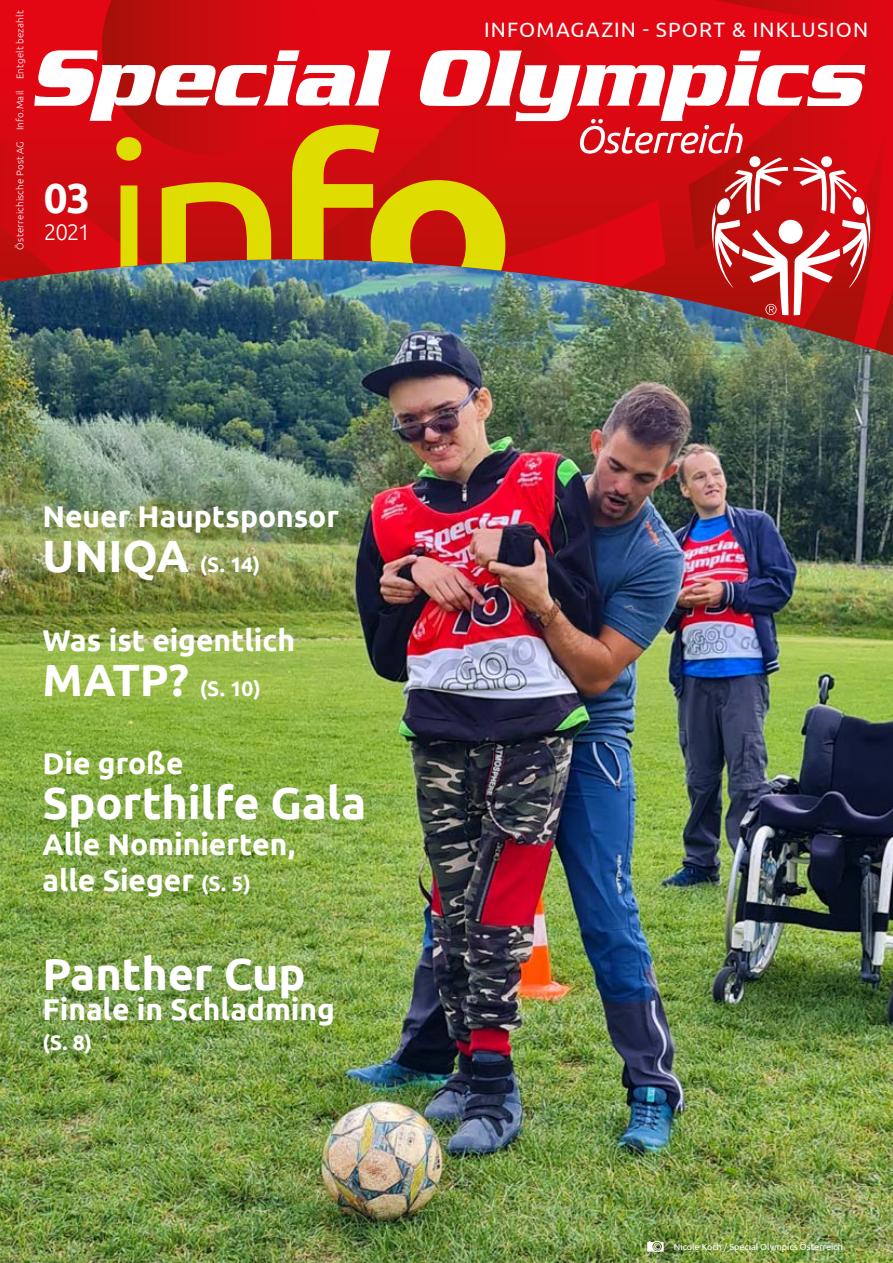
<style>
.page{position:relative;width:893px;height:1263px;background:#fff}
.page>*{position:absolute;margin:0;border:0;box-sizing:border-box;transform-origin:0 0}
.t1{font:700 45px "Ubuntu";letter-spacing:-.005em;color:#fff}
.t2{font:700 42px "Ubuntu";color:#fff}
.t3{font:700 30px/36px "Ubuntu";color:#fff}
.t4{font:300 22.5px "Ubuntu";color:#fff}
.t5{font:700 21px "Ubuntu";color:#fff}
.t6{font:20.7px "Ubuntu";letter-spacing:.055em;color:#fff}
.t7{font:300 9.75px "Ubuntu";letter-spacing:.02em;color:#fff}
.t8{font:9px "Ubuntu";color:#fff}
.s1{font-size:45px}
.s2{font-size:21px}
</style>
<div class="page">
<img style="left:0;top:355px;width:893px;height:908px">
<img style="left:0;top:315px;width:893px;height:40px">
<svg style="left:689px;top:0;width:204px;height:349px;background:#ad3032"></svg>
<svg style="left:647px;top:1241px;width:17px;height:11px"></svg>
<svg style="left:0;top:0;width:873px;height:315px;background:#c8433a"></svg>
<p class="t7" style="left:14px;top:249px;width:240px;rotate:-90deg">Österreichische Post AG Info.Mail Entgelt bezahlt</p>
<p class="t6" style="left:484px;top:17px;width:385px">INFOMAGAZIN - SPORT &amp; INKLUSION</p>
<h2 class="t2" style="left:44px;top:173px;width:48px">03</h2>
<p class="t4" style="left:44px;top:219px;width:48px">2021</p>
<p class="t3" style="left:43px;top:498px;width:298px">Neuer Hauptsponsor</p>
<p class="t5" style="left:43px;top:552px;width:219px"><span class="s1">UNIQA</span> (S. 14)</p>
<p class="t3" style="left:43px;top:621px;width:254px">Was ist eigentlich</p>
<p class="t5" style="left:43px;top:675px;width:220px"><span class="s1">MATP?</span> (S. 10)</p>
<p class="t3" style="left:43px;top:745px;width:142px">Die große</p>
<h1 class="t1" style="left:43px;top:776px;width:325px">Sporthilfe Gala</h1>
<p class="t3" style="left:43px;top:826px;width:254px">Alle Nominierten, alle Sieger <span class="s2">(S. 5)</span></p>
<h1 class="t1" style="left:43px;top:947px;width:264px">Panther Cup</h1>
<p class="t3" style="left:43px;top:991px;width:294px">Finale in Schladming</p>
<p class="t5" style="left:43px;top:1030px;width:51px">(S. 8)</p>
<p class="t8" style="left:674px;top:1241px;width:171px">Nicole Koch / Special Olympics Österreich</p>
</div>
